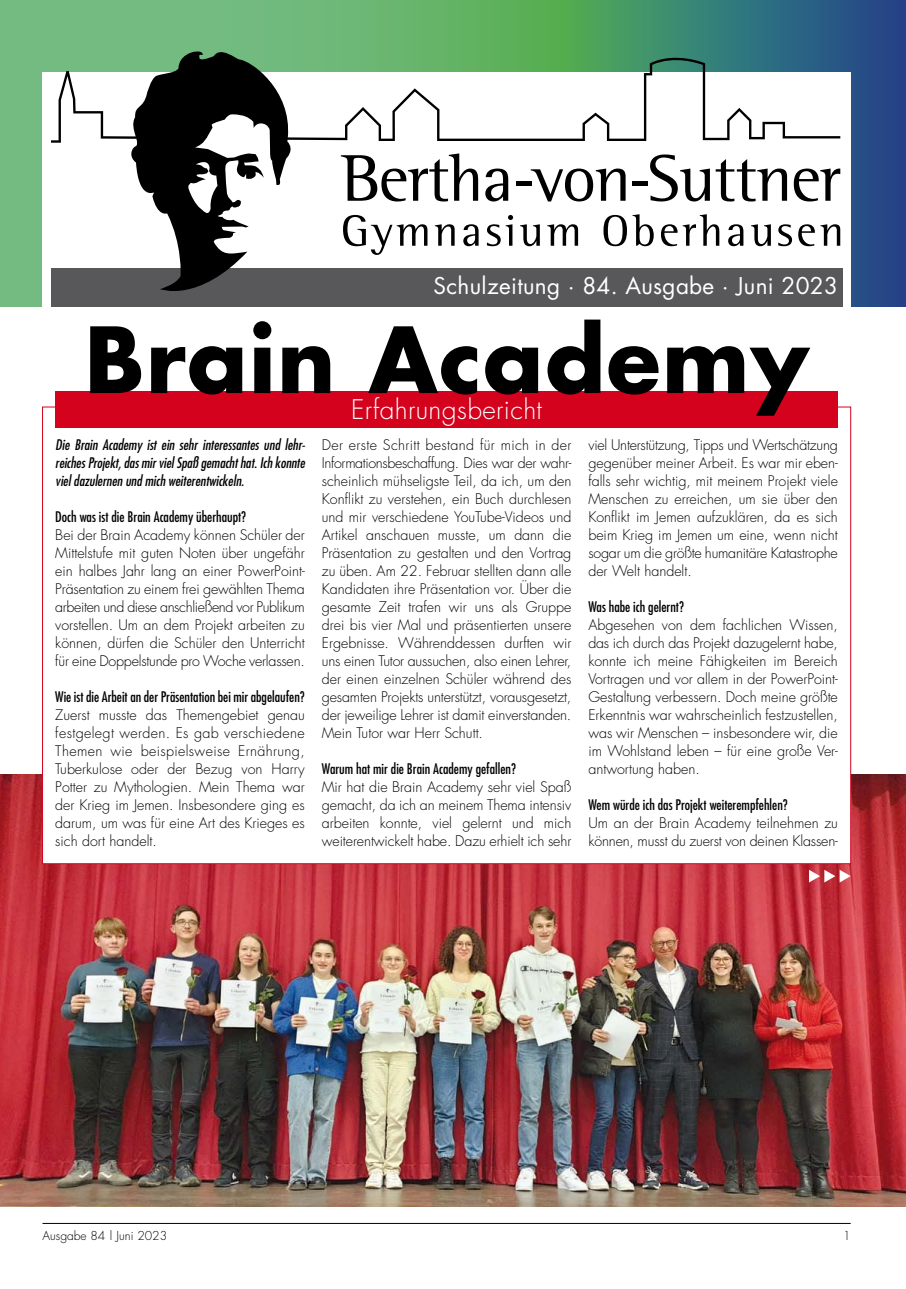
<style>
.page{position:relative;width:906px;height:1289px;background:#fff}
.page>*{position:absolute;margin:0;border:0;box-sizing:border-box;transform-origin:0 0}
.t1{font:700 88.5px "Futura";letter-spacing:.015em;color:#000}
.t2{font:300 26.25px "Futura";letter-spacing:.015em;color:#fff}
.t3{font:22.5px "Futura";letter-spacing:.015em;color:#fff}
.t4{font:300 14.25px/18px "Futura";letter-spacing:-.005em;color:#000;text-align:justify}
.t5{font:condensed 14.25px "Futura";color:#000}
.t6{font:italic condensed 14.25px/18px "Futura";color:#000;text-align:justify}
.t7{font:300 12px "Futura";color:#000}
</style>
<div class="page">
<svg style="left:0;top:0;width:906px;height:306px;background:#5c9882"></svg>
<hr style="left:43px;top:1222px;width:807px;height:1px;background:#000">
<div style="left:51px;top:268px;width:791px;height:38px;background:#58585a"></div>
<svg style="left:51px;top:46px;width:789px;height:245px"></svg>
<svg style="left:341px;top:153px;width:137px;height:48px"></svg>
<svg style="left:485px;top:168px;width:23px;height:33px"></svg>
<svg style="left:531px;top:168px;width:94px;height:33px"></svg>
<svg style="left:650px;top:154px;width:137px;height:47px"></svg>
<svg style="left:793px;top:168px;width:47px;height:33px"></svg>
<svg style="left:343px;top:215px;width:84px;height:40px"></svg>
<svg style="left:435px;top:224px;width:19px;height:22px"></svg>
<svg style="left:463px;top:224px;width:15px;height:22px"></svg>
<svg style="left:487px;top:215px;width:26px;height:31px"></svg>
<svg style="left:520px;top:224px;width:20px;height:22px"></svg>
<svg style="left:547px;top:224px;width:31px;height:22px"></svg>
<svg style="left:603px;top:214px;width:50px;height:32px"></svg>
<svg style="left:661px;top:214px;width:58px;height:32px"></svg>
<svg style="left:728px;top:224px;width:15px;height:22px"></svg>
<svg style="left:751px;top:224px;width:20px;height:22px"></svg>
<svg style="left:778px;top:224px;width:14px;height:22px"></svg>
<svg style="left:798px;top:224px;width:42px;height:22px"></svg>
<div style="left:516px;top:181px;width:15px;height:5px;background:#000"></div>
<div style="left:632px;top:181px;width:16px;height:5px;background:#000"></div>
<img style="left:0;top:774px;width:906px;height:432px">
<div style="left:43px;top:476px;width:807px;height:387px;background:#fff"></div>
<div style="left:55px;top:391px;width:783px;height:36px;background:#d4021d"></div>
<svg style="left:809px;top:869px;width:41px;height:13px"></svg>
<h3 class="t3" style="left:433px;top:270px;width:406px">Schulzeitung · 84. Ausgabe · Juni 2023</h3>
<h1 class="t1" style="left:85px;top:298px;width:725px">Brain Academy</h1>
<h2 class="t2" style="left:351px;top:393px;width:192px">Erfahrungsbericht</h2>
<p class="t6" style="left:55px;top:436px;width:251px">Die Brain Academy ist ein sehr interessantes und lehr&shy;reiches Projekt, das mir viel Spaß gemacht hat. Ich konnte viel dazulernen und mich weiterentwickeln.</p>
<p class="t5" style="left:55px;top:508px;width:192px">Doch was ist die Brain Academy überhaupt?</p>
<p class="t4" style="left:55px;top:526px;width:251px">Bei der Brain Academy können Schüler der Mittelstufe mit guten Noten über ungefähr ein halbes Jahr lang an einer PowerPoint-Präsentation zu einem frei gewählten Thema arbeiten und diese anschließend vor Publikum vorstellen. Um an dem Projekt arbeiten zu können, dürfen die Schüler den Unterricht für eine Doppelstunde pro Woche verlassen.</p>
<p class="t5" style="left:55px;top:688px;width:251px">Wie ist die Arbeit an der Präsentation bei mir abgelaufen?</p>
<p class="t4" style="left:55px;top:706px;width:251px">Zuerst musste das Themengebiet genau festgelegt werden. Es gab verschiedene Themen wie beispielsweise Ernährung, Tuberkulose oder der Bezug von Harry Potter zu Mythologien. Mein Thema war der Krieg im Jemen. Insbesondere ging es darum, um was für eine Art des Krieges es sich dort handelt.</p>
<p class="t4" style="left:322px;top:436px;width:251px">Der erste Schritt bestand für mich in der Informationsbeschaffung. Dies war der wahr&shy;scheinlich mühseligste Teil, da ich, um den Konflikt zu verstehen, ein Buch durchlesen und mir verschiedene YouTube-Videos und Artikel anschauen musste, um dann die Präsentation zu gestalten und den Vortrag zu üben. Am 22. Februar stellten dann alle Kandidaten ihre Präsentation vor. Über die gesamte Zeit trafen wir uns als Gruppe drei bis vier Mal und präsentierten unsere Ergebnisse. Währenddessen durften wir uns einen Tutor aussuchen, also einen Lehrer, der einen einzelnen Schüler während des gesamten Projekts unterstützt, vorausgesetzt, der jeweilige Lehrer ist damit einverstanden.<br>Mein Tutor war Herr Schutt.</p>
<p class="t5" style="left:322px;top:760px;width:195px">Warum hat mir die Brain Academy gefallen?</p>
<p class="t4" style="left:322px;top:778px;width:251px">Mir hat die Brain Academy sehr viel Spaß gemacht, da ich an meinem Thema intensiv arbeiten konnte, viel gelernt und mich weiterentwickelt habe. Dazu erhielt ich sehr</p>
<p class="t4" style="left:588px;top:436px;width:251px">viel Unterstützung, Tipps und Wertschätzung gegenüber meiner Arbeit. Es war mir eben&shy;falls sehr wichtig, mit meinem Projekt viele Menschen zu erreichen, um sie über den Konflikt im Jemen aufzuklären, da es sich beim Krieg im Jemen um eine, wenn nicht sogar um die größte humanitäre Katastrophe der Welt handelt.</p>
<p class="t5" style="left:588px;top:598px;width:97px">Was habe ich gelernt?</p>
<p class="t4" style="left:588px;top:616px;width:251px">Abgesehen von dem fachlichen Wissen, das ich durch das Projekt dazugelernt habe, konnte ich meine Fähigkeiten im Bereich Vortragen und vor allem in der PowerPoint-Gestaltung verbessern. Doch meine größte Erkenntnis war wahrscheinlich festzustellen, was wir Menschen – insbesondere wir, die im Wohlstand leben – für eine große Ver&shy;antwortung haben.</p>
<p class="t5" style="left:588px;top:796px;width:201px">Wem würde ich das Projekt weiterempfehlen?</p>
<p class="t4" style="left:588px;top:814px;width:251px">Um an der Brain Academy teilnehmen zu können, musst du zuerst von deinen Klassen-</p>
<p class="t7" style="left:43px;top:1227px;width:126px">Ausgabe 84 | Juni 2023</p>
<p class="t7" style="left:843px;top:1227px;width:9px">1</p>
</div>
